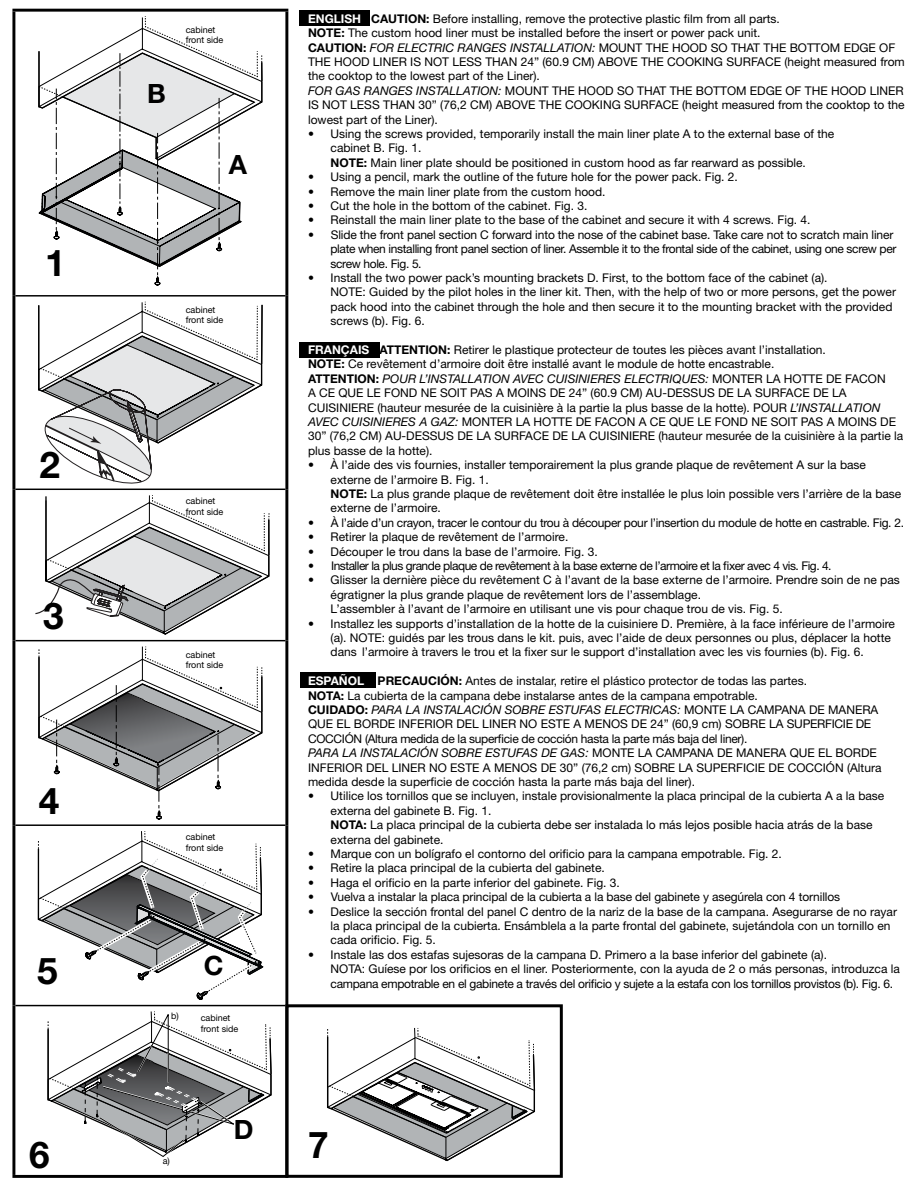
<style>
.page{position:relative;width:918px;height:1188px;background:#fff}
.page>*{position:absolute;margin:0;border:0;box-sizing:border-box;transform-origin:0 0}
.t1{font:700 36.9px "Helvetica Neue LT Std";color:#000}
.t2{font:700 26.55px "Helvetica Neue LT Std";color:#000}
.t3{font:12px/14.4px "Helvetica Neue LT Std";color:#000}
.t4{font:12px/14.4px "Helvetica Neue LT Std";letter-spacing:-.03em;color:#000}
.t5{font:12px "Helvetica Neue LT Std";letter-spacing:-.025em;color:#000}
.t6{font:12px "Helvetica Neue LT Std";letter-spacing:-.04em;color:#000}
.t7{font:9px/10.8px "Helvetica Neue LT Std";color:#000}
.s1{font-weight:700;color:#fff}
.s2{font-weight:700}
.s3{font-style:italic}
</style>
<div class="page">
<div style="left:300px;top:11px;width:70px;height:15px;background:#000"></div>
<div style="left:300px;top:342px;width:80px;height:15px;background:#000"></div>
<div style="left:300px;top:673px;width:76px;height:15px;background:#000"></div>
<hr style="left:15px;top:295px;width:270px;height:2px;background:#000">
<hr style="left:15px;top:489px;width:270px;height:1px;background:#000">
<hr style="left:15px;top:640px;width:270px;height:1px;background:#000">
<hr style="left:15px;top:824px;width:270px;height:2px;background:#000">
<hr style="left:15px;top:1005px;width:270px;height:1px;background:#000">
<hr style="left:12px;top:9px;width:276px;height:3px;background:#000">
<hr style="left:12px;top:12px;width:3px;height:284px;background:#000">
<hr style="left:285px;top:12px;width:3px;height:284px;background:#000">
<hr style="left:12px;top:296px;width:3px;height:193px;background:#000">
<hr style="left:285px;top:296px;width:3px;height:193px;background:#000">
<hr style="left:12px;top:489px;width:3px;height:152px;background:#000">
<hr style="left:285px;top:489px;width:3px;height:152px;background:#000">
<hr style="left:12px;top:641px;width:3px;height:184px;background:#000">
<hr style="left:285px;top:641px;width:3px;height:184px;background:#000">
<hr style="left:12px;top:825px;width:3px;height:181px;background:#000">
<hr style="left:285px;top:825px;width:3px;height:181px;background:#000">
<hr style="left:12px;top:1006px;width:3px;height:169px;background:#000">
<hr style="left:12px;top:1175px;width:276px;height:3px;background:#000">
<svg style="left:103px;top:16px;width:95px;height:270px"></svg>
<svg style="left:38px;top:50px;width:225px;height:218px"></svg>
<svg style="left:38px;top:301px;width:225px;height:183px"></svg>
<svg style="left:35px;top:495px;width:235px;height:140px"></svg>
<svg style="left:38px;top:646px;width:225px;height:174px"></svg>
<svg style="left:37px;top:831px;width:227px;height:169px"></svg>
<svg style="left:47px;top:1011px;width:225px;height:146px"></svg>
<div style="left:285px;top:1004px;width:278px;height:174px;border:3px solid #000"></div>
<svg style="left:327px;top:1028px;width:209px;height:134px"></svg>
<h1 class="t1" style="left:45px;top:240px;width:22px">1</h1>
<h1 class="t1" style="left:39px;top:442px;width:22px">2</h1>
<h1 class="t1" style="left:43px;top:593px;width:22px">3</h1>
<h1 class="t1" style="left:39px;top:778px;width:22px">4</h1>
<h2 class="t2" style="left:147px;top:77px;width:20px">B</h2>
<p class="t7" style="left:186px;top:24px;width:39px">cabinet front side</p>
<h2 class="t2" style="left:229px;top:148px;width:20px">A</h2>
<p class="t7" style="left:186px;top:304px;width:39px">cabinet front side</p>
<p class="t7" style="left:186px;top:495px;width:39px">cabinet front side</p>
<p class="t7" style="left:186px;top:649px;width:39px">cabinet front side</p>
<p class="t7" style="left:186px;top:831px;width:39px">cabinet front side</p>
<h1 class="t1" style="left:37px;top:948px;width:22px">5</h1>
<h2 class="t2" style="left:204px;top:949px;width:21px">C</h2>
<h1 class="t1" style="left:29px;top:1132px;width:22px">6</h1>
<p class="t7" style="left:171px;top:1011px;width:9px">b)</p>
<p class="t7" style="left:201px;top:1013px;width:39px">cabinet front side</p>
<p class="t7" style="left:163px;top:1155px;width:9px">a)</p>
<h2 class="t2" style="left:234px;top:1113px;width:21px">D</h2>
<p class="t3" style="left:308px;top:11px;width:598px"><span class="s1">ENGLISH</span> <span class="s2">CAUTION:</span> Before installing, remove the protective plastic film from all parts.<br><span class="s2">NOTE:</span> The custom hood liner must be installed before the insert or power pack unit.<br><span class="s2">CAUTION:</span> <span class="s3">FOR ELECTRIC RANGES INSTALLATION:</span> MOUNT THE HOOD SO THAT THE BOTTOM EDGE OF THE HOOD LINER IS NOT LESS THAN 24” (60.9 CM) ABOVE THE COOKING SURFACE (height measured from the cooktop to the lowest part of the Liner).<br><span class="s3">FOR GAS RANGES INSTALLATION:</span> MOUNT THE HOOD SO THAT THE BOTTOM EDGE OF THE HOOD LINER IS NOT LESS THAN 30” (76,2 CM) ABOVE THE COOKING SURFACE (height measured from the cooktop to the lowest part of the Liner).</p>
<p class="t3" style="left:331px;top:126px;width:505px;text-indent:-22px">• Using the screws provided, temporarily install the main liner plate A to the external base of the cabinet B. Fig. 1.<br><span class="s2">NOTE:</span> Main liner plate should be positioned in custom hood as far rearward as possible.</p>
<p class="t3" style="left:308px;top:170px;width:431px">• Using a pencil, mark the outline of the future hole for the power pack. Fig. 2.</p>
<p class="t3" style="left:308px;top:184px;width:299px">• Remove the main liner plate from the custom hood.</p>
<p class="t3" style="left:308px;top:198px;width:281px">• Cut the hole in the bottom of the cabinet. Fig. 3.</p>
<p class="t3" style="left:308px;top:213px;width:504px">• Reinstall the main liner plate to the base of the cabinet and secure it with 4 screws. Fig. 4.</p>
<p class="t4" style="left:331px;top:227px;width:567px;text-indent:-22px">• Slide the front panel section C forward into the nose of the cabinet base. Take care not to scratch main liner plate when installing front panel section of liner. Assemble it to the frontal side of the cabinet, using one screw per screw hole. Fig. 5.</p>
<p class="t3" style="left:331px;top:270px;width:567px;text-indent:-22px">• Install the two power pack’s mounting brackets D. First, to the bottom face of the cabinet (a).<br>NOTE: Guided by the pilot holes in the liner kit. Then, with the help of two or more persons, get the power pack hood into the cabinet through the hole and then secure it to the mounting bracket with the provided screws (b). Fig. 6.</p>
<p class="t3" style="left:308px;top:342px;width:597px"><span class="s1">FRANÇAIS</span> <span class="s2">ATTENTION:</span> Retirer le plastique protecteur de toutes les pièces avant l’installation.<br><span class="s2">NOTE:</span> Ce revêtement d’armoire doit être installé avant le module de hotte encastrable.<br><span class="s2">ATTENTION:</span> <span class="s3">POUR L’INSTALLATION AVEC CUISINIERES ELECTRIQUES:</span> MONTER LA HOTTE DE FACON<br>A CE QUE LE FOND NE SOIT PAS A MOINS DE 24” (60.9 CM) AU-DESSUS DE LA SURFACE DE LA CUISINIERE (hauteur mesurée de la cuisinière à la partie la plus basse de la hotte). POUR <span class="s3">L’INSTALLATION AVEC CUISINIERES A GAZ:</span> MONTER LA HOTTE DE FACON A CE QUE LE FOND NE SOIT PAS A MOINS DE 30” (76,2 CM) AU-DESSUS DE LA SURFACE DE LA CUISINIERE (hauteur mesurée de la cuisinière à la partie la plus basse de la hotte).</p>
<p class="t3" style="left:331px;top:458px;width:572px;text-indent:-22px">• À l’aide des vis fournies, installer temporairement la plus grande plaque de revêtement A sur la base externe de l’armoire B. Fig. 1.<br><span class="s2">NOTE:</span> La plus grande plaque de revêtement doit être installée le plus loin possible vers l’arrière de la base externe de l’armoire.</p>
<p class="t5" style="left:308px;top:515px;width:598px">• À l’aide d’un crayon, tracer le contour du trou à découper pour l’insertion du module de hotte en castrable. Fig. 2.</p>
<p class="t3" style="left:308px;top:530px;width:262px">• Retirer la plaque de revêtement de l’armoire.</p>
<p class="t3" style="left:308px;top:544px;width:291px">• Découper le trou dans la base de l’armoire. Fig. 3.</p>
<p class="t6" style="left:308px;top:559px;width:525px">• Installer la plus grande plaque de revêtement à la base externe de l’armoire et la fixer avec 4 vis. Fig. 4.</p>
<p class="t3" style="left:331px;top:573px;width:571px;text-indent:-22px">• Glisser la dernière pièce du revêtement C à l’avant de la base externe de l’armoire. Prendre soin de ne pas égratigner la plus grande plaque de revêtement lors de l’assemblage.<br>L’assembler à l’avant de l’armoire en utilisant une vis pour chaque trou de vis. Fig. 5.</p>
<p class="t3" style="left:331px;top:616px;width:566px;text-indent:-22px">• Installez les supports d’installation de la hotte de la cuisiniere D. Première, à la face inférieure de l’armoire (a). NOTE: guidés par les trous dans le kit. puis, avec l’aide de deux personnes ou plus, déplacer la hotte dans l’armoire à travers le trou et la fixer sur le support d’installation avec les vis fournies (b). Fig. 6.</p>
<p class="t3" style="left:308px;top:674px;width:575px"><span class="s1">ESPAÑOL</span> <span class="s2">PRECAUCIÓN:</span> Antes de instalar, retire el plástico protector de todas las partes.<br><span class="s2">NOTA:</span> La cubierta de la campana debe instalarse antes de la campana empotrable.<br><span class="s2">CUIDADO:</span> <span class="s3">PARA LA INSTALACIÓN SOBRE ESTUFAS ELECTRICAS:</span> MONTE LA CAMPANA DE MANERA QUE EL BORDE INFERIOR DEL LINER NO ESTE A MENOS DE 24” (60,9 cm) SOBRE LA SUPERFICIE DE COCCIÓN (Altura medida de la superficie de cocción hasta la parte más baja del liner).<br><span class="s3">PARA LA INSTALACIÓN SOBRE ESTUFAS DE GAS:</span> MONTE LA CAMPANA DE MANERA QUE EL BORDE INFERIOR DEL LINER NO ESTE A MENOS DE 30” (76,2 cm) SOBRE LA SUPERFICIE DE COCCIÓN (Altura medida desde la superficie de cocción hasta la parte más baja del liner).</p>
<p class="t3" style="left:331px;top:789px;width:555px;text-indent:-22px">• Utilice los tornillos que se incluyen, instale provisionalmente la placa principal de la cubierta A a la base externa del gabinete B. Fig. 1.<br><span class="s2">NOTA:</span> La placa principal de la cubierta debe ser instalada lo más lejos posible hacia atrás de la base externa del gabinete.</p>
<p class="t3" style="left:308px;top:846px;width:475px">• Marque con un bolígrafo el contorno del orificio para la campana empotrable. Fig. 2.</p>
<p class="t3" style="left:308px;top:861px;width:298px">• Retire la placa principal de la cubierta del gabinete.</p>
<p class="t3" style="left:308px;top:875px;width:313px">• Haga el orificio en la parte inferior del gabinete. Fig. 3.</p>
<p class="t3" style="left:308px;top:890px;width:534px">• Vuelva a instalar la placa principal de la cubierta a la base del gabinete y asegúrela con 4 tornillos</p>
<p class="t3" style="left:331px;top:904px;width:568px;text-indent:-22px">• Deslice la sección frontal del panel C dentro de la nariz de la base de la campana. Asegurarse de no rayar la placa principal de la cubierta. Ensámblela a la parte frontal del gabinete, sujetándola con un tornillo en cada orificio. Fig. 5.</p>
<p class="t3" style="left:331px;top:947px;width:571px;text-indent:-22px">• Instale las dos estafas sujesoras de la campana D. Primero a la base inferior del gabinete (a).<br>NOTA: Guíese por los orificios en el liner. Posteriormente, con la ayuda de 2 o más personas, introduzca la campana empotrable en el gabinete a través del orificio y sujete a la estafa con los tornillos provistos (b). Fig. 6.</p>
<h1 class="t1" style="left:308px;top:1122px;width:22px">7</h1>
</div>
